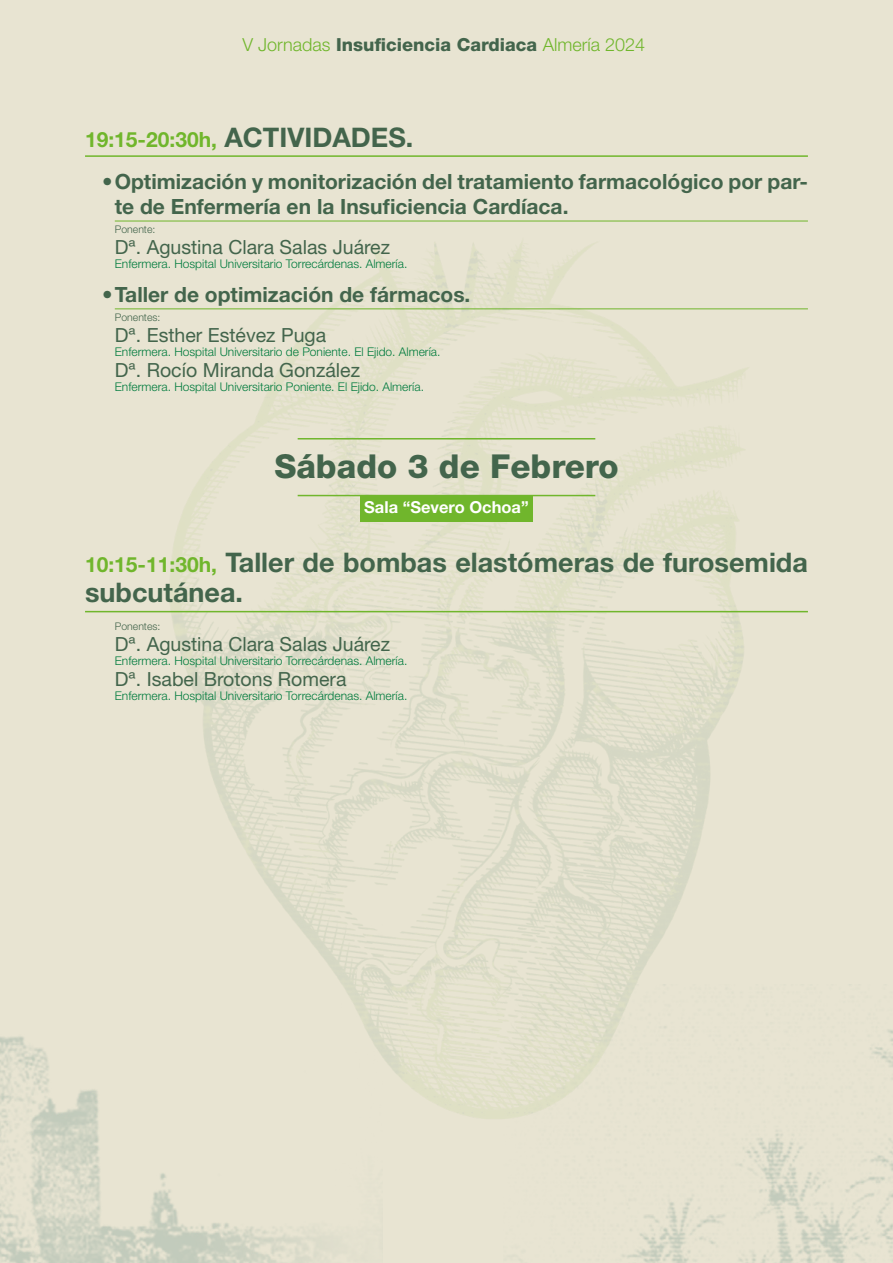
<style>
.page{position:relative;width:893px;height:1263px;background:#fff}
.page>*{position:absolute;margin:0;border:0;box-sizing:border-box;transform-origin:0 0}
.t1{font:800 33px "Helvetica Neue LT Std";color:#43654c}
.t2{font:700 27px/30px "Helvetica Neue LT Std";color:#43654c}
.t3{font:700 21px/25.2px "Helvetica Neue LT Std";color:#43654c}
.t4{font:700 21px "Helvetica Neue LT Std";color:#70b62c}
.t5{font:19.5px "Helvetica Neue LT Std";color:#43654c}
.t6{font:800 18px "Helvetica Neue LT Std";color:#43654c}
.t7{font:700 16.5px "Helvetica Neue LT Std";color:#fff}
.t8{font:300 12px "Helvetica Neue LT Std";color:#007b3d}
.t9{font:300 10.5px "Helvetica Neue LT Std";color:#43654c}
.s1{font-weight:300;color:#70b62c}
.s2{font-size:27px;color:#43654c}
.s3{font-size:21px;color:#70b62c}
</style>
<div class="page">
<img style="left:0;top:0;width:893px;height:1263px">
<img style="left:0;top:925px;width:383px;height:338px">
<img style="left:504px;top:984px;width:389px;height:279px">
<hr style="left:85px;top:155px;width:723px;height:2px;background:#70b62c">
<hr style="left:115px;top:221px;width:693px;height:1px;background:#70b62c">
<hr style="left:115px;top:308px;width:693px;height:1px;background:#70b62c">
<hr style="left:298px;top:438px;width:297px;height:1px;background:#70b62c">
<hr style="left:298px;top:495px;width:297px;height:1px;background:#70b62c">
<div style="left:360px;top:497px;width:173px;height:25px;background:#70b62c"></div>
<hr style="left:85px;top:611px;width:723px;height:1px;background:#70b62c">
<h3 class="t6" style="left:242px;top:34px;width:404px"><span class="s1">V Jornadas</span> Insuficiencia Cardiaca <span class="s1">Almería 2024</span></h3>
<h3 class="t4" style="left:85px;top:126px;width:330px">19:15-20:30h, <span class="s2">ACTIVIDADES.</span></h3>
<h3 class="t3" style="left:115px;top:168px;width:695px;text-indent:-13px">•Optimización y monitorización del tratamiento farmacológico por par&shy;te de Enfermería en la Insuficiencia Cardíaca.</h3>
<p class="t9" style="left:115px;top:223px;width:42px">Ponente:</p>
<h3 class="t5" style="left:115px;top:235px;width:277px">Dª. Agustina Clara Salas Juárez</h3>
<p class="t8" style="left:115px;top:257px;width:294px">Enfermera. Hospital Universitario Torrecárdenas. Almería.</p>
<h3 class="t3" style="left:102px;top:282px;width:370px">•Taller de optimización de fármacos.</h3>
<p class="t9" style="left:115px;top:311px;width:47px">Ponentes:</p>
<h3 class="t5" style="left:115px;top:323px;width:213px">Dª. Esther Estévez Puga</h3>
<p class="t8" style="left:115px;top:345px;width:327px">Enfermera. Hospital Universitario de Poniente. El Ejido. Almería.</p>
<h3 class="t5" style="left:115px;top:358px;width:247px">Dª. Rocío Miranda González</h3>
<p class="t8" style="left:115px;top:380px;width:311px">Enfermera. Hospital Universitario Poniente. El Ejido. Almería.</p>
<h1 class="t1" style="left:274px;top:446px;width:346px">Sábado 3 de Febrero</h1>
<h3 class="t7" style="left:364px;top:496px;width:166px">Sala “Severo Ochoa”</h3>
<h2 class="t2" style="left:85px;top:547px;width:724px"><span class="s3">10:15-11:30h,</span> Taller de bombas elastómeras de furosemida subcutánea.</h2>
<p class="t9" style="left:115px;top:620px;width:47px">Ponentes:</p>
<h3 class="t5" style="left:115px;top:632px;width:277px">Dª. Agustina Clara Salas Juárez</h3>
<p class="t8" style="left:115px;top:653px;width:294px">Enfermera. Hospital Universitario Torrecárdenas. Almería.</p>
<h3 class="t5" style="left:115px;top:667px;width:233px">Dª. Isabel Brotons Romera</h3>
<p class="t8" style="left:115px;top:688px;width:294px">Enfermera. Hospital Universitario Torrecárdenas. Almería.</p>
</div>
